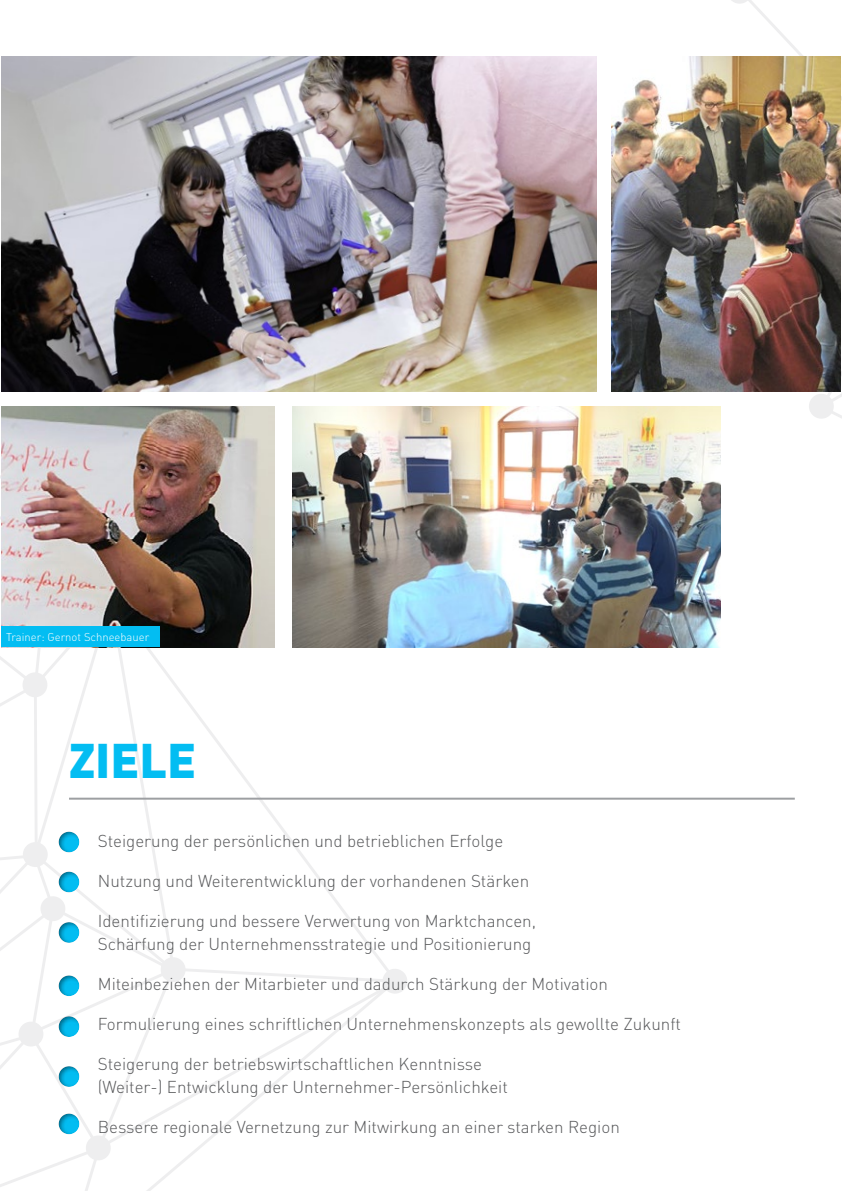
<style>
.page{position:relative;width:842px;height:1191px;background:#fff}
.page>*{position:absolute;margin:0;border:0;box-sizing:border-box;transform-origin:0 0}
.t1{font:900 48px "DIN";color:#03bdf2}
.fliesstext{font:17px/23px "DIN Light Alternate";color:#57585a}
.fliesstext-2{font:11.2px "DIN Light Alternate";color:#fff}
</style>
<div class="page">
<svg style="left:0;top:475px;width:409px;height:716px"></svg>
<svg style="left:726px;top:0;width:116px;height:419px"></svg>
<hr style="left:69px;top:797px;width:726px;height:2px;background:#9d9fa2">
<div style="left:56px;top:828px;width:24px;height:24px;background:#231f20;opacity:.53"></div>
<div style="left:56px;top:868px;width:24px;height:24px;background:#231f20;opacity:.53"></div>
<div style="left:56px;top:919px;width:24px;height:24px;background:#231f20;opacity:.53"></div>
<div style="left:56px;top:972px;width:24px;height:24px;background:#231f20;opacity:.53"></div>
<div style="left:56px;top:1063px;width:24px;height:24px;background:#231f20;opacity:.53"></div>
<div style="left:56px;top:1110px;width:24px;height:24px;background:#231f20;opacity:.53"></div>
<div style="left:56px;top:1013px;width:24px;height:24px;background:#231f20;opacity:.53"></div>
<img style="left:1px;top:57px;width:596px;height:334px">
<img style="left:612px;top:57px;width:228px;height:334px">
<img style="left:292px;top:406px;width:428px;height:241px">
<img style="left:1px;top:406px;width:274px;height:241px">
<div style="left:1px;top:626px;width:159px;height:21px;background:#03bdf2"></div>
<p class="fliesstext-2" style="left:6px;top:630px;width:145px">Trainer: Gernot Schneebauer</p>
<p class="t1" style="left:69px;top:729px;width:129px">ZIELE</p>
<p class="fliesstext" style="left:98px;top:829px;width:407px">Steigerung der persönlichen und betrieblichen Erfolge</p>
<p class="fliesstext" style="left:98px;top:869px;width:433px">Nutzung und Weiterentwicklung der vorhandenen Stärken</p>
<p class="fliesstext" style="left:98px;top:909px;width:440px">Identifizierung und bessere Verwertung von Marktchancen,<br>Schärfung der Unternehmensstrategie und Positionierung</p>
<p class="fliesstext" style="left:98px;top:972px;width:512px">Miteinbeziehen der Mitarbieter und dadurch Stärkung der Motivation</p>
<p class="fliesstext" style="left:98px;top:1012px;width:585px">Formulierung eines schriftlichen Unternehmenskonzepts als gewollte Zukunft</p>
<p class="fliesstext" style="left:98px;top:1052px;width:412px">Steigerung der betriebswirtschaftlichen Kenntnisse (Weiter-) Entwicklung der Unternehmer- Persönlichkeit</p>
<p class="fliesstext" style="left:98px;top:1115px;width:524px">Bessere regionale Vernetzung zur Mitwirkung an einer starken Region</p>
</div>
